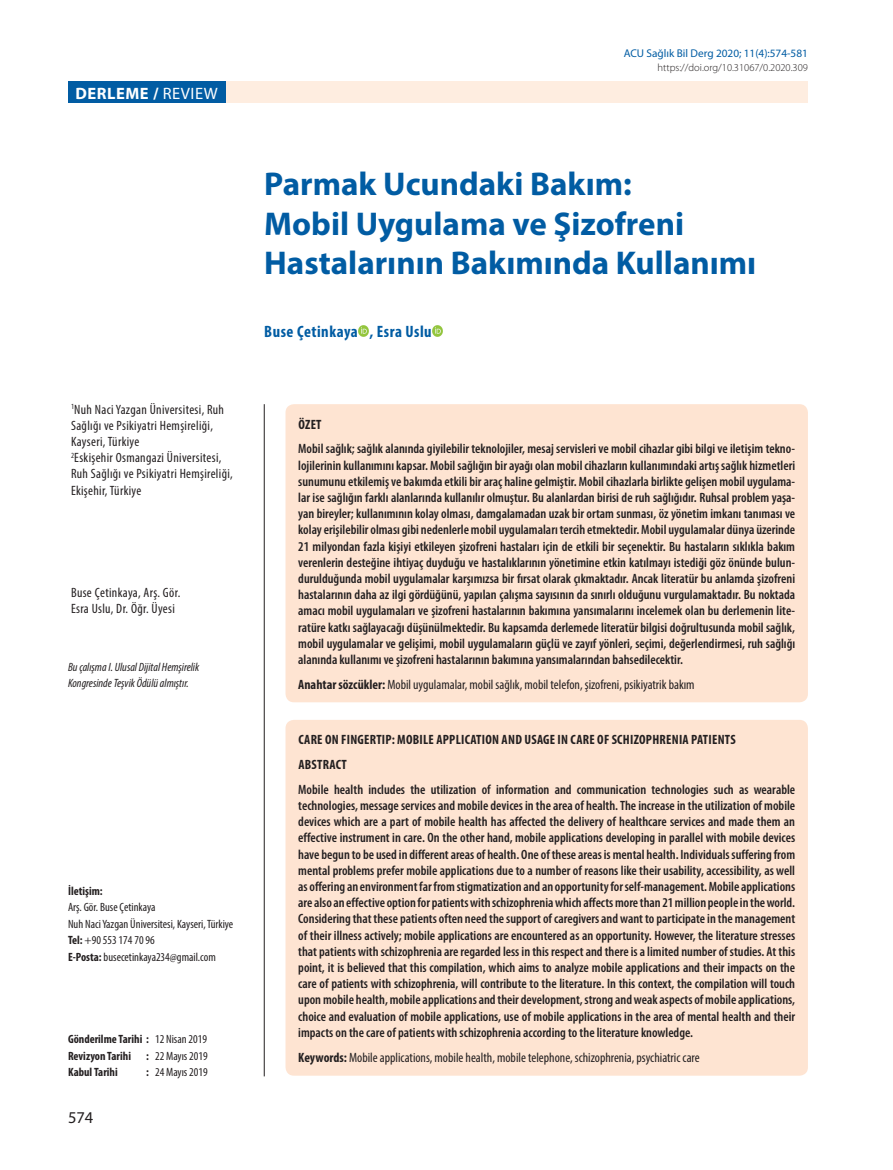
<style>
.page{position:relative;width:893px;height:1170px;background:#fff}
.page>*{position:absolute;margin:0;border:0;box-sizing:border-box;transform-origin:0 0}
.t1{font:700 33px/39.6px "Myriad Pro";color:#015ca3}
.t2{font:700 condensed 16.5px "Myriad Pro";letter-spacing:.03em;color:#015ca3}
.t3{font:700 16.5px "Myriad Pro";letter-spacing:.03em;color:#fff}
.t4{font:16.5px "Myriad Pro";color:#231f20}
.t5{font:600 condensed 13.5px/16.2px "Myriad Pro";color:#231f20;text-align:justify}
.t6{font:condensed 13.5px/16.2px "Myriad Pro";letter-spacing:.015em;color:#231f20}
.t7{font:700 condensed 13.5px/24.8px "Myriad Pro";letter-spacing:.02em;color:#231f20}
.t8{font:condensed 12px/16.5px "Myriad Pro";color:#231f20}
.t9{font:italic condensed 12px/16.5px "Myriad Pro";color:#231f20}
.t10{font:700 condensed 12px/16.5px "Myriad Pro";color:#231f20}
.t11{font:11.25px "Myriad Pro";color:#015ca3}
.t12{font:300 10.5px "Myriad Pro";color:#231f20}
.s1{font-weight:400}
.s2{font-weight:700}
</style>
<div class="page">
<hr style="left:264px;top:404px;width:1px;height:672px;background:#231f20">
<div style="left:68px;top:82px;width:740px;height:21px;background:#feede0"></div>
<div style="left:68px;top:82px;width:157px;height:21px;background:#015ca3"></div>
<svg style="left:358px;top:326px;width:11px;height:10px"></svg>
<svg style="left:432px;top:326px;width:11px;height:10px"></svg>
<div style="left:285px;top:404px;width:523px;height:298px;background:#fee4d2;border-radius:9px"></div>
<div style="left:285px;top:719px;width:523px;height:356px;background:#fee4d2;border-radius:9px"></div>
<p class="t3" style="left:76px;top:82px;width:144px">DERLEME / <span class="s1">REVIEW</span></p>
<p class="t6" style="left:71px;top:401px;width:163px"><sup>1</sup>Nuh Naci Yazgan Üniversitesi, Ruh<br>Sağlığı ve Psikiyatri Hemşireliği,<br>Kayseri, Türkiye<br><sup>2</sup>Eskişehir Osmangazi Üniversitesi,<br>Ruh Sağlığı ve Psikiyatri Hemşireliği,<br>Ekişehir, Türkiye</p>
<p class="t6" style="left:71px;top:584px;width:111px">Buse Çetinkaya, Arş. Gör.<br>Esra Uslu, Dr. Öğr. Üyesi</p>
<p class="t9" style="left:68px;top:658px;width:133px">Bu çalışma I. Ulusal Dijital Hemşirelik<br>Kongresinde Teşvik Ödülü almıştır.</p>
<p class="t10" style="left:68px;top:882px;width:36px">İletişim:</p>
<p class="t8" style="left:68px;top:898px;width:167px">Arş. Gör. Buse Çetinkaya<br>Nuh Naci Yazgan Üniversitesi, Kayseri, Türkiye <span class="s2">Tel:</span> +90 553 174 70 96<br><span class="s2">E-Posta:</span> busecetinkaya234@gmail.com</p>
<p class="t10" style="left:68px;top:1030px;width:140px">Gönderilme Tarihi : <span class="s1">12 Nisan 2019<br></span>Revizyon Tarihi</p>
<p class="t8" style="left:146px;top:1047px;width:63px"><span class="s2">:</span> 22 Mayıs 2019</p>
<p class="t10" style="left:68px;top:1063px;width:51px">Kabul Tarihi</p>
<p class="t8" style="left:146px;top:1063px;width:63px"><span class="s2">:</span> 24 Mayıs 2019</p>
<p class="t4" style="left:68px;top:1106px;width:27px">574</p>
<p class="t11" style="left:624px;top:46px;width:186px">ACU Sağlık Bil Derg 2020; 11(4):574-581</p>
<p class="t12" style="left:658px;top:62px;width:152px">https://doi.org/10.31067/0.2020.309</p>
<h1 class="t1" style="left:264px;top:163px;width:493px">Parmak Ucundaki Bakım:<br>Mobil Uygulama ve Şizofreni<br>Hastalarının Bakımında Kullanımı</h1>
<p class="t2" style="left:264px;top:321px;width:169px">Buse Çetinkaya , Esra Uslu</p>
<p class="t7" style="left:298px;top:411px;width:25px">ÖZET</p>
<p class="t5" style="left:298px;top:441px;width:498px">Mobil sağlık; sağlık alanında giyilebilir teknolojiler, mesaj servisleri ve mobil cihazlar gibi bilgi ve iletişim tekno&shy;lojilerinin kullanımını kapsar. Mobil sağlığın bir ayağı olan mobil cihazların kullanımındaki artış sağlık hizmetleri sunumunu etkilemiş ve bakımda etkili bir araç haline gelmiştir. Mobil cihazlarla birlikte gelişen mobil uygulama&shy;lar ise sağlığın farklı alanlarında kullanılır olmuştur. Bu alanlardan birisi de ruh sağlığıdır. Ruhsal problem yaşa&shy;yan bireyler; kullanımının kolay olması, damgalamadan uzak bir ortam sunması, öz yönetim imkanı tanıması ve kolay erişilebilir olması gibi nedenlerle mobil uygulamaları tercih etmektedir. Mobil uygulamalar dünya üzerinde 21 milyondan fazla kişiyi etkileyen şizofreni hastaları için de etkili bir seçenektir. Bu hastaların sıklıkla bakım verenlerin desteğine ihtiyaç duyduğu ve hastalıklarının yönetimine etkin katılmayı istediği göz önünde bulun&shy;durulduğunda mobil uygulamalar karşımızsa bir fırsat olarak çıkmaktadır. Ancak literatür bu anlamda şizofreni hastalarının daha az ilgi gördüğünü, yapılan çalışma sayısının da sınırlı olduğunu vurgulamaktadır. Bu noktada amacı mobil uygulamaları ve şizofreni hastalarının bakımına yansımalarını incelemek olan bu derlemenin lite&shy;ratüre katkı sağlayacağı düşünülmektedir. Bu kapsamda derlemede literatür bilgisi doğrultusunda mobil sağlık, mobil uygulamalar ve gelişimi, mobil uygulamaların güçlü ve zayıf yönleri, seçimi, değerlendirmesi, ruh sağlığı alanında kullanımı ve şizofreni hastalarının bakımına yansımalarından bahsedilecektir.</p>
<p class="t6" style="left:298px;top:676px;width:398px"><span class="s2">Anahtar sözcükler:</span> Mobil uygulamalar, mobil sağlık, mobil telefon, şizofreni, psikiyatrik bakım</p>
<p class="t7" style="left:298px;top:727px;width:439px">CARE ON FINGERTIP: MOBILE APPLICATION AND USAGE IN CARE OF SCHIZOPHRENIA PATIENTS<br>ABSTRACT</p>
<p class="t5" style="left:298px;top:781px;width:498px">Mobile health includes the utilization of information and communication technologies such as wearable technologies, message services and mobile devices in the area of health. The increase in the utilization of mobile devices which are a part of mobile health has affected the delivery of healthcare services and made them an effective instrument in care. On the other hand, mobile applications developing in parallel with mobile devices have begun to be used in different areas of health. One of these areas is mental health. Individuals suffering from mental problems prefer mobile applications due to a number of reasons like their usability, accessibility, as well as offering an environment far from stigmatization and an opportunity for self-management. Mobile applications are also an effective option for patients with schizophrenia which affects more than 21 million people in the world.<br>Considering that these patients often need the support of caregivers and want to participate in the management of their illness actively; mobile applications are encountered as an opportunity. However, the literature stresses that patients with schizophrenia are regarded less in this respect and there is a limited number of studies. At this point, it is believed that this compilation, which aims to analyze mobile applications and their impacts on the care of patients with schizophrenia, will contribute to the literature. In this context, the compilation will touch upon mobile health, mobile applications and their development, strong and weak aspects of mobile applications, choice and evaluation of mobile applications, use of mobile applications in the area of mental health and their impacts on the care of patients with schizophrenia according to the literature knowledge.</p>
<p class="t6" style="left:298px;top:1048px;width:403px"><span class="s2">Keywords:</span> Mobile applications, mobile health, mobile telephone, schizophrenia, psychiatric care</p>
</div>
